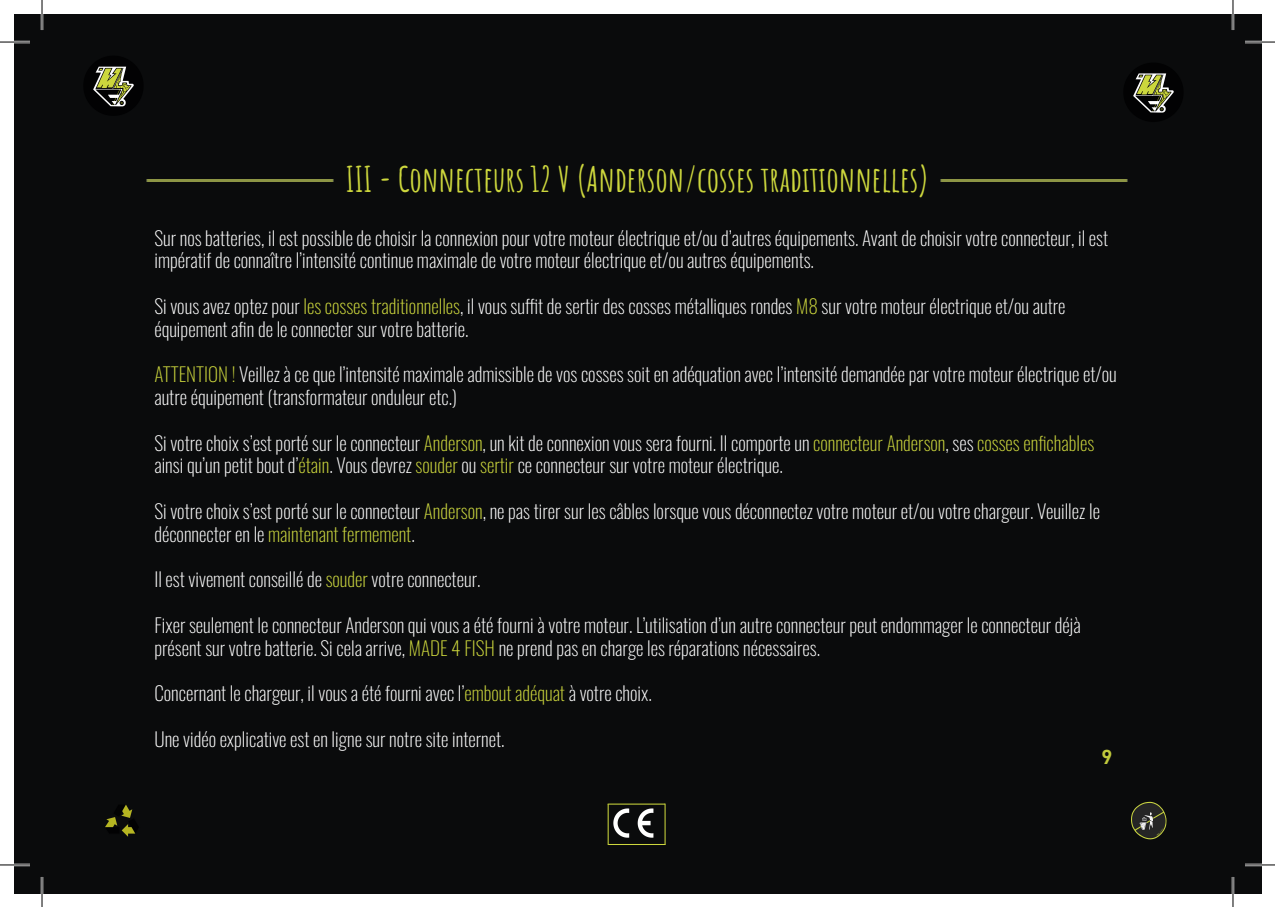
<style>
.page{position:relative;width:1275px;height:907px;background:#fff}
.page>*{position:absolute;margin:0;border:0;box-sizing:border-box;transform-origin:0 0}
.t1{font:700 34.4px "Amatic SC";color:#cdd73d}
.t2{font:700 20px "DIN Pro";color:#c1ca3c}
.t3{font:200 19.4px/22.8px "Oswald";color:#fff}
.s1{color:#cdd73d}
.s2{color:#ccd73f}
</style>
<div class="page">
<div style="left:14px;top:14px;width:1247px;height:878px;background:#0a0b0c"></div>
<img style="left:1131px;top:801px;width:36px;height:39px">
<img style="left:608px;top:804px;width:56px;height:39px">
<hr style="left:607px;top:803px;width:58px;height:1px;background:#cdd73d">
<hr style="left:664px;top:803px;width:1px;height:41px;background:#cdd73d">
<hr style="left:608px;top:843px;width:57px;height:1px;background:#cdd73d">
<hr style="left:607px;top:803px;width:1px;height:41px;background:#cdd73d">
<img style="left:1133px;top:73px;width:41px;height:40px">
<img style="left:93px;top:66px;width:41px;height:41px">
<img style="left:105px;top:805px;width:30px;height:32px">
<img style="left:147px;top:179px;width:187px;height:2px">
<img style="left:940px;top:179px;width:187px;height:2px">
<hr style="left:0;top:41px;width:30px;height:2px;background:#fff">
<hr style="left:1245px;top:41px;width:30px;height:2px;background:#fff">
<hr style="left:0;top:863px;width:30px;height:2px;background:#fff">
<hr style="left:1245px;top:863px;width:30px;height:2px;background:#fff">
<hr style="left:41px;top:0;width:2px;height:30px;background:#fff">
<hr style="left:41px;top:876px;width:2px;height:30px;background:#fff">
<hr style="left:1231px;top:0;width:3px;height:30px;background:#fff">
<hr style="left:1231px;top:876px;width:3px;height:30px;background:#fff">
<hr style="left:0;top:42px;width:30px;height:1px;background:#000">
<hr style="left:1245px;top:42px;width:30px;height:1px;background:#000">
<hr style="left:0;top:864px;width:30px;height:1px;background:#000">
<hr style="left:1245px;top:864px;width:30px;height:1px;background:#000">
<hr style="left:42px;top:0;width:1px;height:30px;background:#000">
<hr style="left:42px;top:876px;width:1px;height:30px;background:#000">
<hr style="left:1232px;top:0;width:1px;height:30px;background:#000">
<hr style="left:1232px;top:876px;width:1px;height:30px;background:#000">
<h1 class="t1" style="left:346px;top:152px;width:585px">III - Connecteurs 12 V (Anderson/cosses traditionnelles)</h1>
<p class="t3" style="left:154px;top:224px;width:955px">Sur nos batteries, il est possible de choisir la connexion pour votre moteur électrique et/ou d’autres équipements. Avant de choisir votre connecteur, il est impératif de connaître l’intensité continue maximale de votre moteur électrique et/ou autres équipements.</p>
<p class="t3" style="left:154px;top:292px;width:912px">Si vous avez optez pour <span class="s1">les cosses traditionnelles</span>, il vous suffit de sertir des cosses métalliques rondes <span class="s1">M8</span> sur votre moteur électrique et/ou autre équipement afin de le connecter sur votre batterie.</p>
<p class="t3" style="left:154px;top:361px;width:964px"><span class="s1">ATTENTION !</span> Veillez à ce que l’intensité maximale admissible de vos cosses soit en adéquation avec l’intensité demandée par votre moteur électrique et/ou autre équipement (transformateur onduleur etc.)</p>
<p class="t3" style="left:154px;top:429px;width:941px">Si votre choix s’est porté sur le connecteur <span class="s1">Anderson</span>, un kit de connexion vous sera fourni. Il comporte un <span class="s1">connecteur Anderson</span>, ses <span class="s1">cosses enfichables </span>ainsi qu’un petit bout d’<span class="s1">étain</span>. Vous devrez <span class="s1">souder</span> ou <span class="s1">sertir</span> ce connecteur sur votre moteur électrique.</p>
<p class="t3" style="left:154px;top:497px;width:947px">Si votre choix s’est porté sur le connecteur <span class="s2">Anderson</span>, ne pas tirer sur les câbles lorsque vous déconnectez votre moteur et/ou votre chargeur. Veuillez le déconnecter en le <span class="s2">maintenant fermement</span>.</p>
<p class="t3" style="left:154px;top:565px;width:328px">Il est vivement conseillé de <span class="s2">souder</span> votre connecteur.</p>
<p class="t3" style="left:154px;top:611px;width:928px">Fixer seulement le connecteur Anderson qui vous a été fourni à votre moteur. L’utilisation d’un autre connecteur peut endommager le connecteur déjà présent sur votre batterie. Si cela arrive, <span class="s1">MADE 4 FISH</span> ne prend pas en charge les réparations nécessaires.</p>
<p class="t3" style="left:154px;top:679px;width:499px">Concernant le chargeur, il vous a été fourni avec l’<span class="s1">embout adéquat</span> à votre choix.</p>
<p class="t3" style="left:154px;top:725px;width:352px">Une vidéo explicative est en ligne sur notre site internet.</p>
<p class="t2" style="left:1101px;top:739px;width:12px">9</p>
</div>
